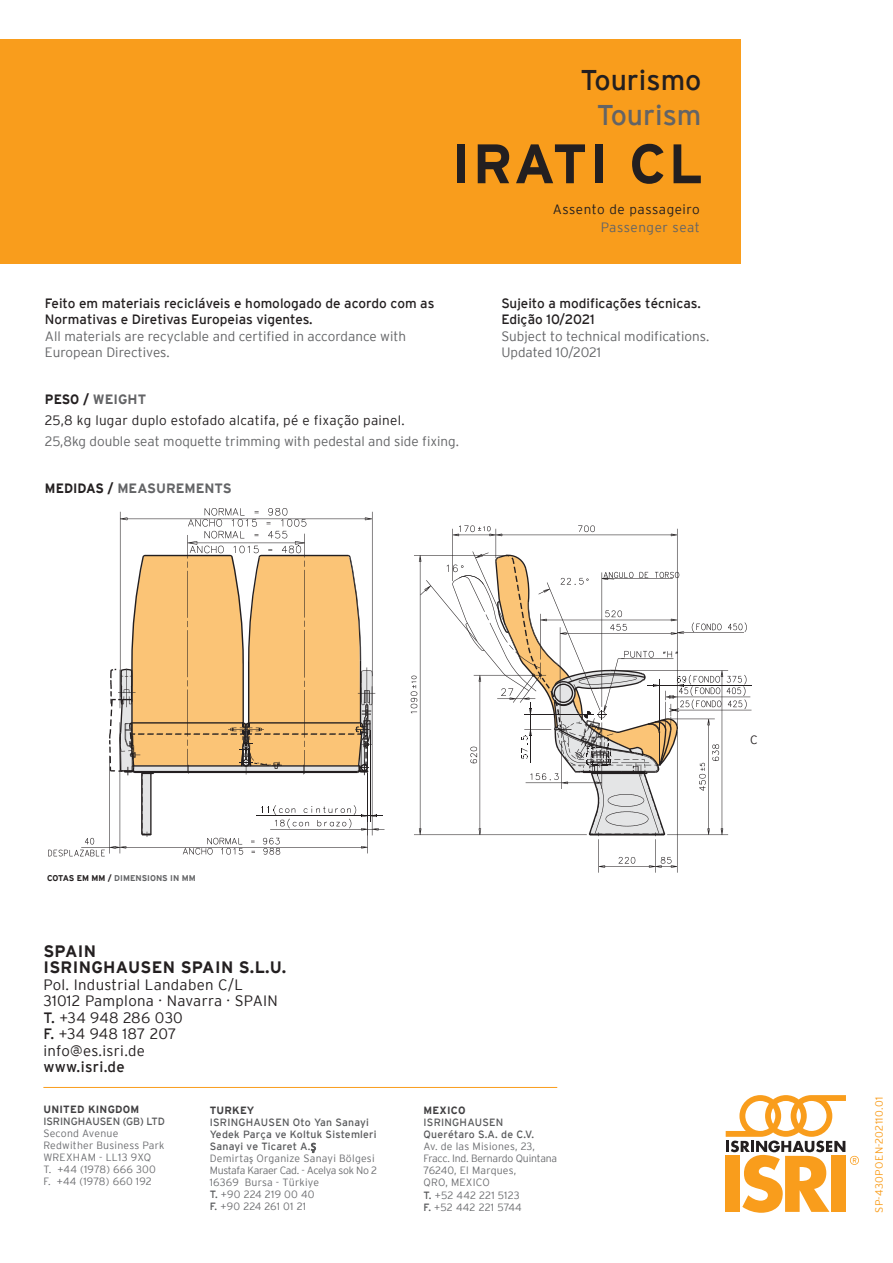
<style>
.page{position:relative;width:893px;height:1263px;background:#fff}
.page>*{position:absolute;margin:0;border:0;box-sizing:border-box;transform-origin:0 0}
.t1{font:700 55.5px "Interstate";letter-spacing:.04em;color:#231f20}
.t2{font:28.5px "Interstate";color:#231f20}
.t3{font:28.5px "Interstate";color:#636466}
.t4{font:700 16.5px/16.5px "Interstate";letter-spacing:.02em;color:#231f20}
.t5{font:300 15px/16.5px "Interstate";letter-spacing:.02em;color:#231f20}
.t6{font:15px "Interstate";letter-spacing:.02em;color:#231f20}
.t7{font:300 13.5px/16.5px "Interstate";color:#636466}
.t8{font:13.5px/16.5px "Interstate";color:#231f20}
.t9{font:300 13.5px/21px "Interstate";letter-spacing:.02em;color:#231f20}
.t10{font:700 13.5px "Interstate";color:#636466}
.t11{font:300 13.5px "Interstate";letter-spacing:.04em;color:#231f20}
.t12{font:300 13.5px "Interstate";letter-spacing:.04em;color:#636466}
.t13{font:300 12px "Interstate";color:#231f20}
.t14{font:300 10.5px/12px "Interstate";letter-spacing:.02em;color:#6d6e71}
.t15{font:10.5px/12px "Interstate";letter-spacing:.015em;color:#58595b}
.t16{font:700 10.5px "Interstate";letter-spacing:.02em;color:#414042}
.t17{font:300 10.5px "Interstate";letter-spacing:.035em;color:#f99d1c}
.t18{font:10.5px "Interstate";letter-spacing:-.005em;color:#58595b}
.t19{font:700 8.4px "Interstate";color:#636466}
.s1{font-weight:700}
.s2{font-weight:700;color:#636466}
.s3{color:#231f20}
.s4{font-weight:400}
.s5{font-weight:400;color:#58595b}
.s6{font-family:"Myriad Pro";font-weight:400;color:#58595b}
.s7{font-family:"Myriad Pro";font-weight:400}
</style>
<div class="page">
<svg style="left:726px;top:1095px;width:133px;height:118px"></svg>
<div style="left:0;top:39px;width:741px;height:224px;background:#f99d1c"></div>
<svg style="left:411px;top:525px;width:340px;height:348px"></svg>
<svg style="left:48px;top:508px;width:336px;height:348px"></svg>
<svg style="left:311px;top:1143px;width:5px;height:10px"></svg>
<hr style="left:43px;top:1087px;width:514px;height:1px;background:#f99d1c">
<h2 class="t2" style="left:581px;top:64px;width:122px">Tourismo</h2>
<h2 class="t3" style="left:597px;top:99px;width:106px">Tourism</h2>
<h1 class="t1" style="left:452px;top:133px;width:253px">IRATI CL</h1>
<p class="t11" style="left:553px;top:202px;width:149px">Assento de passageiro</p>
<p class="t12" style="left:601px;top:220px;width:101px">Passenger seat</p>
<p class="t8" style="left:45px;top:295px;width:391px">Feito em materiais recicláveis e homologado de acordo com as<br>Normativas e Diretivas Europeias vigentes.</p>
<p class="t7" style="left:45px;top:328px;width:363px">All materials are recyclable and certified in accordance with<br>European Directives.</p>
<p class="t8" style="left:501px;top:295px;width:201px">Sujeito a modificações técnicas.<br>Edição 10/2021</p>
<p class="t7" style="left:501px;top:328px;width:209px">Subject to technical modifications.<br>Updated 10/2021</p>
<p class="t9" style="left:45px;top:389px;width:361px"><span class="s1">PESO /</span> <span class="s2">WEIGHT<br></span>25,8 kg lugar duplo estofado alcatifa, pé e fixação painel.</p>
<p class="t7" style="left:45px;top:433px;width:416px">25,8kg double seat moquette trimming with pedestal and side fixing.</p>
<p class="t10" style="left:45px;top:481px;width:188px"><span class="s3">MEDIDAS /</span> MEASUREMENTS</p>
<p class="t19" style="left:47px;top:873px;width:150px"><span class="s3">COTAS EM MM /</span> DIMENSIONS IN MM</p>
<h3 class="t4" style="left:43px;top:943px;width:244px">SPAIN<br>ISRINGHAUSEN SPAIN S.L.U.</h3>
<h3 class="t5" style="left:43px;top:976px;width:236px">Pol. Industrial Landaben C/L<br>31012 Pamplona · Navarra · SPAIN<br><span class="s4">T.</span> +34 948 286 030<br><span class="s4">F.</span> +34 948 187 207 info@es.isri.de</h3>
<h3 class="t6" style="left:43px;top:1059px;width:83px">www.isri.de</h3>
<p class="t16" style="left:210px;top:1105px;width:46px">TURKEY</p>
<p class="t14" style="left:210px;top:1117px;width:169px"><span class="s5">ISRINGHAUSEN Oto Yan Sanayi<br>Yedek Parça ve Koltuk Sistemleri<br>Sanayi ve Ticaret A.</span><span class="s6">Ş<br></span>Demirta<span class="s7">ş</span> Organize Sanayi Bölgesi<br>Mustafa Karaer Cad. - Acelya sok No 2<br>16369 Bursa - Türkiye<br><span class="s5">T.</span> +90 224 219 00 40<br><span class="s5">F.</span> +90 224 261 01 21</p>
<p class="t16" style="left:43px;top:1103px;width:97px">UNITED KINGDOM</p>
<p class="t18" style="left:43px;top:1115px;width:123px">ISRINGHAUSEN (GB) LTD</p>
<p class="t14" style="left:43px;top:1127px;width:123px">Second Avenue<br>Redwither Business Park<br>WREXHAM - LL13 9XQ<br>T. +44 (1978) 666 300<br>F. +44 (1978) 660 192</p>
<p class="t16" style="left:424px;top:1105px;width:43px">MEXICO</p>
<p class="t15" style="left:424px;top:1117px;width:112px">ISRINGHAUSEN<br>Querétaro S.A. de C.V.</p>
<p class="t14" style="left:424px;top:1141px;width:135px">Av. de las Misiones, 23,<br>Fracc. Ind. Bernardo Quintana<br>76240, El Marques,<br>QRO, MEXICO<br><span class="s5">T.</span> +52 442 221 5123<br><span class="s5">F.</span> +52 442 221 5744</p>
<p class="t13" style="left:750px;top:733px;width:9px">C</p>
<p class="t17" style="left:873px;top:1213px;width:117px;rotate:-90deg">SP-430POEN-202110.01</p>
</div>
